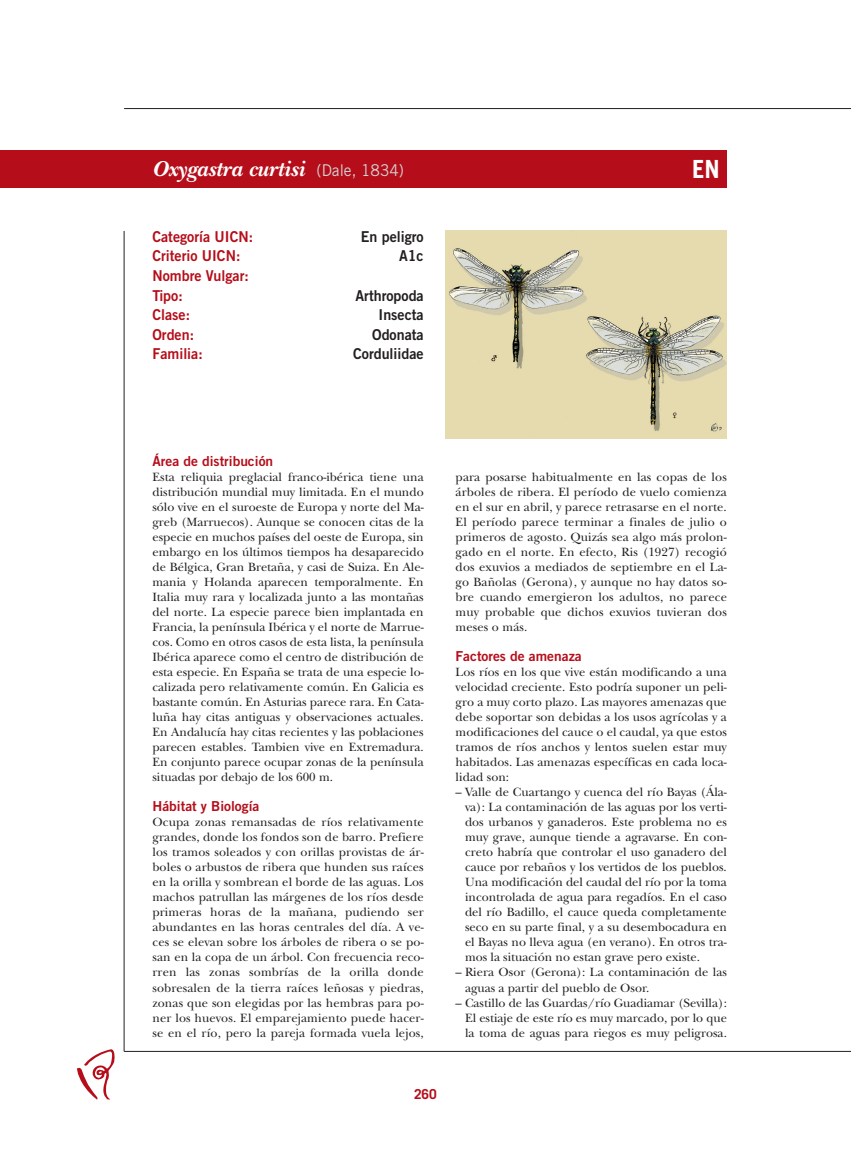
<style>
.page{position:relative;width:851px;height:1170px;background:#fff}
.page>*{position:absolute;margin:0;border:0;box-sizing:border-box;transform-origin:0 0}
.t1{font:700 25px "Trade Gothic";color:#fff}
.t2{font:italic 700 22.5px "New Baskerville";color:#fff}
.t3{font:15px/19.6px "Trade Gothic Bold Two";color:#b50e1a;scale:.95 1}
.t4{font:15px "Trade Gothic Bold Two";color:#231f20;scale:.95 1}
.t5{font:13.75px "Trade Gothic Bold Two";color:#b50e1a}
.t6{font:700 13.75px "Trade Gothic";color:#b50e1a}
.t7{font:12.5px/15px "New Baskerville";color:#231f20;text-align:justify}
.s1{font-family:"Trade Gothic";font-weight:400;font-style:normal;font-size:16.25px;color:#d1d2d4}
</style>
<div class="page">
<svg style="left:77px;top:1049px;width:38px;height:50px"></svg>
<hr style="left:124px;top:108px;width:726px;height:1px;background:#231f20">
<hr style="left:124px;top:231px;width:1px;height:820px;background:#231f20">
<hr style="left:124px;top:1051px;width:726px;height:1px;background:#231f20">
<div style="left:0;top:150px;width:726px;height:38px;background:#b50e1a"></div>
<img style="left:446px;top:231px;width:280px;height:208px">
<h2 class="t2" style="left:152px;top:160px;width:253px">Oxygastra curtisi <span class="s1">(Dale, 1834)</span></h2>
<h1 class="t1" style="left:692px;top:160px;width:29px">EN</h1>
<p class="t3" style="left:152px;top:228px;width:107px">Categoría UICN:</p>
<p class="t4" style="left:360px;top:231px;width:68px">En peligro</p>
<p class="t3" style="left:152px;top:247px;width:94px">Criterio UICN:</p>
<p class="t4" style="left:399px;top:250px;width:27px">A1c</p>
<p class="t3" style="left:152px;top:267px;width:103px">Nombre Vulgar:<br>Tipo:</p>
<p class="t4" style="left:355px;top:290px;width:73px">Arthropoda</p>
<p class="t3" style="left:152px;top:306px;width:41px">Clase:</p>
<p class="t4" style="left:378px;top:309px;width:49px">Insecta</p>
<p class="t3" style="left:152px;top:326px;width:45px">Orden:</p>
<p class="t4" style="left:372px;top:329px;width:56px">Odonata</p>
<p class="t3" style="left:152px;top:345px;width:54px">Familia:</p>
<p class="t4" style="left:353px;top:348px;width:76px">Corduliidae</p>
<p class="t5" style="left:152px;top:456px;width:122px">Área de distribución</p>
<p class="t7" style="left:152px;top:471px;width:273px">Esta reliquia preglacial franco-ibérica tiene una distribución mundial muy limitada. En el mundo sólo vive en el suroeste de Europa y norte del Ma&shy;greb (Marruecos). Aunque se conocen citas de la especie en muchos países del oeste de Europa, sin embargo en los últimos tiempos ha desaparecido de Bélgica, Gran Bretaña, y casi de Suiza. En Ale&shy;mania y Holanda aparecen temporalmente. En Italia muy rara y localizada junto a las montañas del norte. La especie parece bien implantada en Francia, la península Ibérica y el norte de Marrue&shy;cos. Como en otros casos de esta lista, la península Ibérica aparece como el centro de distribución de esta especie. En España se trata de una especie lo&shy;calizada pero relativamente común. En Galicia es bastante común. En Asturias parece rara. En Cata&shy;luña hay citas antiguas y observaciones actuales.<br>En Andalucía hay citas recientes y las poblaciones parecen estables. Tambien vive en Extremadura.<br>En conjunto parece ocupar zonas de la península situadas por debajo de los 600 m.</p>
<p class="t5" style="left:152px;top:801px;width:108px">Hábitat y Biología</p>
<p class="t7" style="left:152px;top:816px;width:273px">Ocupa zonas remansadas de ríos relativamente grandes, donde los fondos son de barro. Prefiere los tramos soleados y con orillas provistas de ár&shy;boles o arbustos de ribera que hunden sus raíces en la orilla y sombrean el borde de las aguas. Los machos patrullan las márgenes de los ríos desde primeras horas de la mañana, pudiendo ser abundantes en las horas centrales del día. A ve&shy;ces se elevan sobre los árboles de ribera o se po&shy;san en la copa de un árbol. Con frecuencia reco&shy;rren las zonas sombrías de la orilla donde sobresalen de la tierra raíces leñosas y piedras, zonas que son elegidas por las hembras para po&shy;ner los huevos. El emparejamiento puede hacer&shy;se en el río, pero la pareja formada vuela lejos,</p>
<p class="t7" style="left:455px;top:471px;width:273px">para posarse habitualmente en las copas de los árboles de ribera. El período de vuelo comienza en el sur en abril, y parece retrasarse en el norte.<br>El período parece terminar a finales de julio o primeros de agosto. Quizás sea algo más prolon&shy;gado en el norte. En efecto, Ris (1927) recogió dos exuvios a mediados de septiembre en el La&shy;go Bañolas (Gerona), y aunque no hay datos so&shy;bre cuando emergieron los adultos, no parece muy probable que dichos exuvios tuvieran dos meses o más.</p>
<p class="t5" style="left:455px;top:651px;width:127px">Factores de amenaza</p>
<p class="t7" style="left:455px;top:666px;width:273px">Los ríos en los que vive están modificando a una velocidad creciente. Esto podría suponer un peli&shy;gro a muy corto plazo. Las mayores amenazas que debe soportar son debidas a los usos agrícolas y a modificaciones del cauce o el caudal, ya que estos tramos de ríos anchos y lentos suelen estar muy habitados. Las amenazas específicas en cada loca&shy;lidad son:</p>
<p class="t7" style="left:465px;top:786px;width:263px;text-indent:-9px">– Valle de Cuartango y cuenca del río Bayas (Ála&shy;va): La contaminación de las aguas por los verti&shy;dos urbanos y ganaderos. Este problema no es muy grave, aunque tiende a agravarse. En con&shy;creto habría que controlar el uso ganadero del cauce por rebaños y los vertidos de los pueblos.<br>Una modificación del caudal del río por la toma incontrolada de agua para regadíos. En el caso del río Badillo, el cauce queda completamente seco en su parte final, y a su desembocadura en el Bayas no lleva agua (en verano). En otros tra&shy;mos la situación no estan grave pero existe.</p>
<p class="t7" style="left:465px;top:966px;width:263px;text-indent:-9px">– Riera Osor (Gerona): La contaminación de las aguas a partir del pueblo de Osor.</p>
<p class="t7" style="left:465px;top:996px;width:263px;text-indent:-9px">– Castillo de las Guardas/río Guadiamar (Sevilla):<br>El estiaje de este río es muy marcado, por lo que la toma de aguas para riegos es muy peligrosa.</p>
<p class="t6" style="left:414px;top:1088px;width:24px">260</p>
</div>
